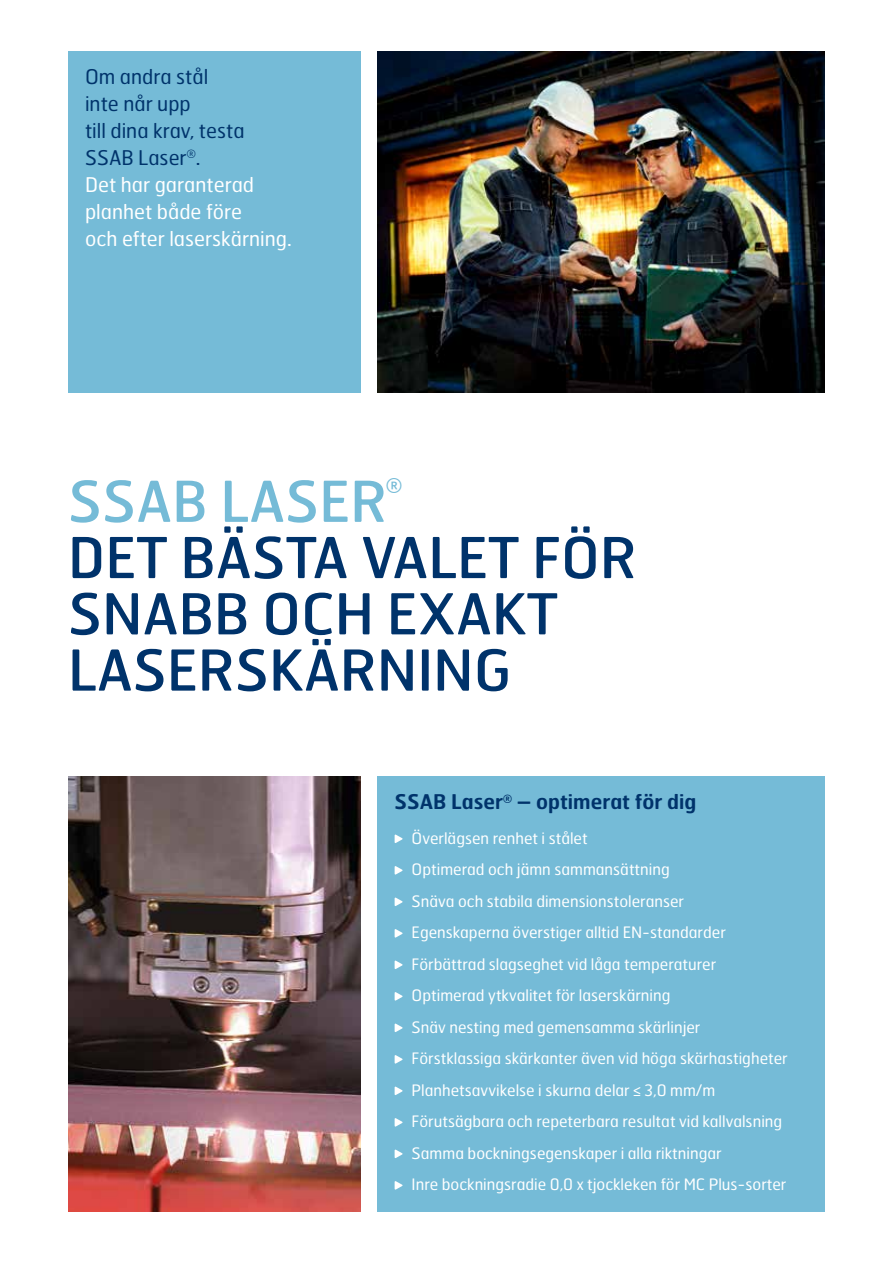
<style>
.page{position:relative;width:893px;height:1263px;background:#fff}
.page>*{position:absolute;margin:0;border:0;box-sizing:border-box;transform-origin:0 0}
.t1{font:56.25px/56.2px "Hermes FB";color:#00336b}
.t2{font:56.25px "Hermes FB";color:#75bbd7}
.t3{font:21px "Hermes FB";color:#75bbd7}
.t4{font:20.25px/27px "Hermes FB";color:#fff}
.t5{font:600 20.25px "Hermes FB";color:#00336b}
.t6{font:15.75px/31.5px "Hermes FB";color:#fff}
.s1{color:#00336b}
.s2{font-family:"Calibri"}
</style>
<div class="page">
<img style="left:378px;top:51px;width:447px;height:341px">
<div style="left:378px;top:777px;width:447px;height:435px;background:#75bbd7"></div>
<svg style="left:395px;top:834px;width:8px;height:9px"></svg>
<svg style="left:395px;top:866px;width:8px;height:9px"></svg>
<svg style="left:395px;top:897px;width:8px;height:9px"></svg>
<svg style="left:395px;top:929px;width:8px;height:9px"></svg>
<svg style="left:395px;top:960px;width:8px;height:9px"></svg>
<svg style="left:395px;top:992px;width:8px;height:9px"></svg>
<svg style="left:395px;top:1023px;width:8px;height:9px"></svg>
<svg style="left:395px;top:1055px;width:8px;height:9px"></svg>
<svg style="left:395px;top:1086px;width:8px;height:9px"></svg>
<svg style="left:395px;top:1118px;width:8px;height:9px"></svg>
<svg style="left:395px;top:1149px;width:8px;height:9px"></svg>
<svg style="left:395px;top:1181px;width:8px;height:9px"></svg>
<div style="left:68px;top:51px;width:293px;height:341px;background:#75bbd7"></div>
<img style="left:68px;top:777px;width:293px;height:435px">
<p class="t4" style="left:85px;top:62px;width:208px"><span class="s1">Om andra stål<br>inte når upp<br>till dina krav, testa<br>SSAB Laser</span><sup>®</sup><span class="s1">.<br></span>Det har garanterad planhet både före<br>och efter laserskärning.</p>
<h1 class="t2" style="left:68px;top:465px;width:321px">SSAB LASER</h1>
<h2 class="t3" style="left:386px;top:472px;width:17px">®</h2>
<h1 class="t1" style="left:68px;top:528px;width:570px">DET BÄSTA VALET FÖR<br>SNABB OCH EXAKT<br>LASERSKÄRNING</h1>
<p class="t5" style="left:395px;top:789px;width:303px">SSAB Laser<sup>®</sup> – optimerat för dig</p>
<p class="t6" style="left:412px;top:822px;width:378px">Överlägsen renhet i stålet<br>Optimerad och jämn sammansättning<br>Snäva och stabila dimensionstoleranser<br>Egenskaperna överstiger alltid EN-standarder Förbättrad slagseghet vid låga temperaturer Optimerad ytkvalitet för laserskärning<br>Snäv nesting med gemensamma skärlinjer Förstklassiga skärkanter även vid höga skärhastigheter Planhetsavvikelse i skurna delar <span class="s2">≤</span> 3,0 mm/m Förutsägbara och repeterbara resultat vid kallvalsning Samma bockningsegenskaper i alla riktningar<br>Inre bockningsradie 0,0 x tjockleken för MC Plus-sorter</p>
</div>
